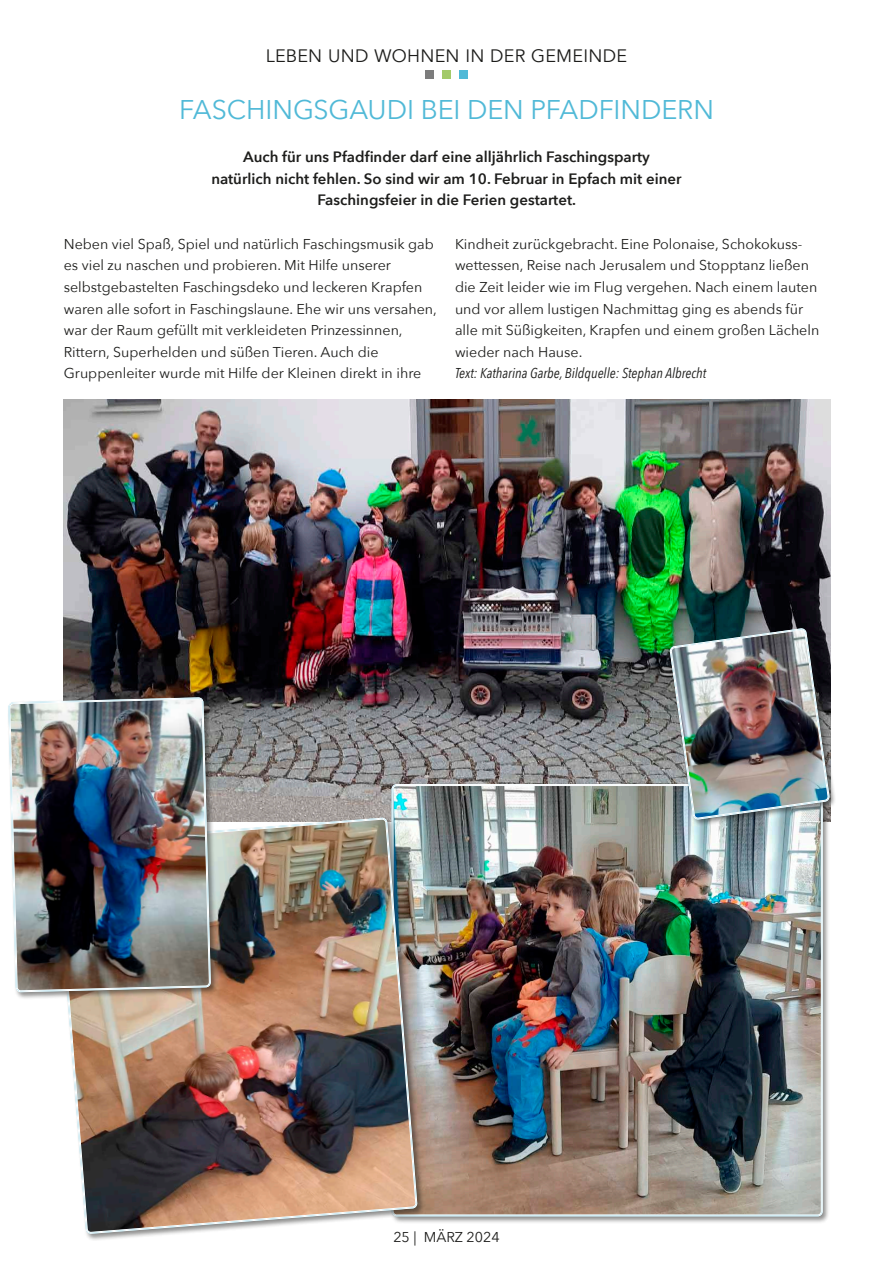
<style>
.page{position:relative;width:893px;height:1263px;background:#fff}
.page>*{position:absolute;margin:0;border:0;box-sizing:border-box;transform-origin:0 0}
.t1{font:27px "Avenir Next";letter-spacing:-.005em;color:#50b9d7}
.t2{font:18px "Avenir";letter-spacing:.015em;color:#1d1d1b}
.t3{font:600 15px/21.6px "Avenir Next";color:#1d1d1b;text-align:center}
.t4{font:14.25px/21.6px "Avenir Next";color:#1d1d1b}
.t5{font:italic 14.25px "Avenir Next Condensed";color:#1d1d1b}
</style>
<div class="page">
<div style="left:425px;top:70px;width:9px;height:9px;background:#7c7c7c"></div>
<div style="left:442px;top:70px;width:9px;height:9px;background:#a3ca69"></div>
<div style="left:459px;top:70px;width:9px;height:9px;background:#50b9d7"></div>
<img style="left:64px;top:400px;width:766px;height:416px">
<div style="left:390px;top:782px;width:440px;height:442px;background:#1d1d1b;opacity:.5"></div>
<img style="left:392px;top:785px;width:427px;height:428px">
<div style="left:669px;top:627px;width:168px;height:200px;background:#1d1d1b;opacity:.5"></div>
<img style="left:670px;top:628px;width:159px;height:191px">
<div style="left:55px;top:816px;width:369px;height:425px;background:#1d1d1b;opacity:.5"></div>
<img style="left:57px;top:819px;width:359px;height:413px">
<div style="left:7px;top:696px;width:211px;height:304px;background:#1d1d1b;opacity:.5"></div>
<img style="left:55px;top:585px;width:157px;height:519px">
<svg style="left:8px;top:642px;width:203px;height:400px"></svg>
<img style="left:10px;top:681px;width:200px;height:327px">
<p class="t2" style="left:266px;top:45px;width:363px">LEBEN UND WOHNEN IN DER GEMEINDE</p>
<h1 class="t1" style="left:179px;top:87px;width:536px">FASCHINGSGAUDI BEI DEN PFADFINDERN</h1>
<p class="t3" style="left:211px;top:146px;width:472px">Auch für uns Pfadfinder darf eine alljährlich Faschingsparty natürlich nicht fehlen. So sind wir am 10. Februar in Epfach mit einer<br>Faschingsfeier in die Ferien gestartet.</p>
<p class="t4" style="left:64px;top:232px;width:375px">Neben viel Spaß, Spiel und natürlich Faschingsmusik gab es viel zu naschen und probieren. Mit Hilfe unserer selbstgebastelten Faschingsdeko und leckeren Krapfen waren alle sofort in Faschingslaune. Ehe wir uns versahen, war der Raum gefüllt mit verkleideten Prinzessinnen, Rittern, Superhelden und süßen Tieren. Auch die Gruppenleiter wurde mit Hilfe der Kleinen direkt in ihre</p>
<p class="t4" style="left:455px;top:232px;width:366px">Kindheit zurückgebracht. Eine Polonaise, Schokokuss&shy;wettessen, Reise nach Jerusalem und Stopptanz ließen die Zeit leider wie im Flug vergehen. Nach einem lauten und vor allem lustigen Nachmittag ging es abends für alle mit Süßigkeiten, Krapfen und einem großen Lächeln wieder nach Hause.</p>
<p class="t5" style="left:455px;top:365px;width:253px">Text: Katharina Garbe, Bildquelle: Stephan Albrecht</p>
<p class="t4" style="left:393px;top:1226px;width:108px">25 | MÄRZ 2024</p>
</div>
